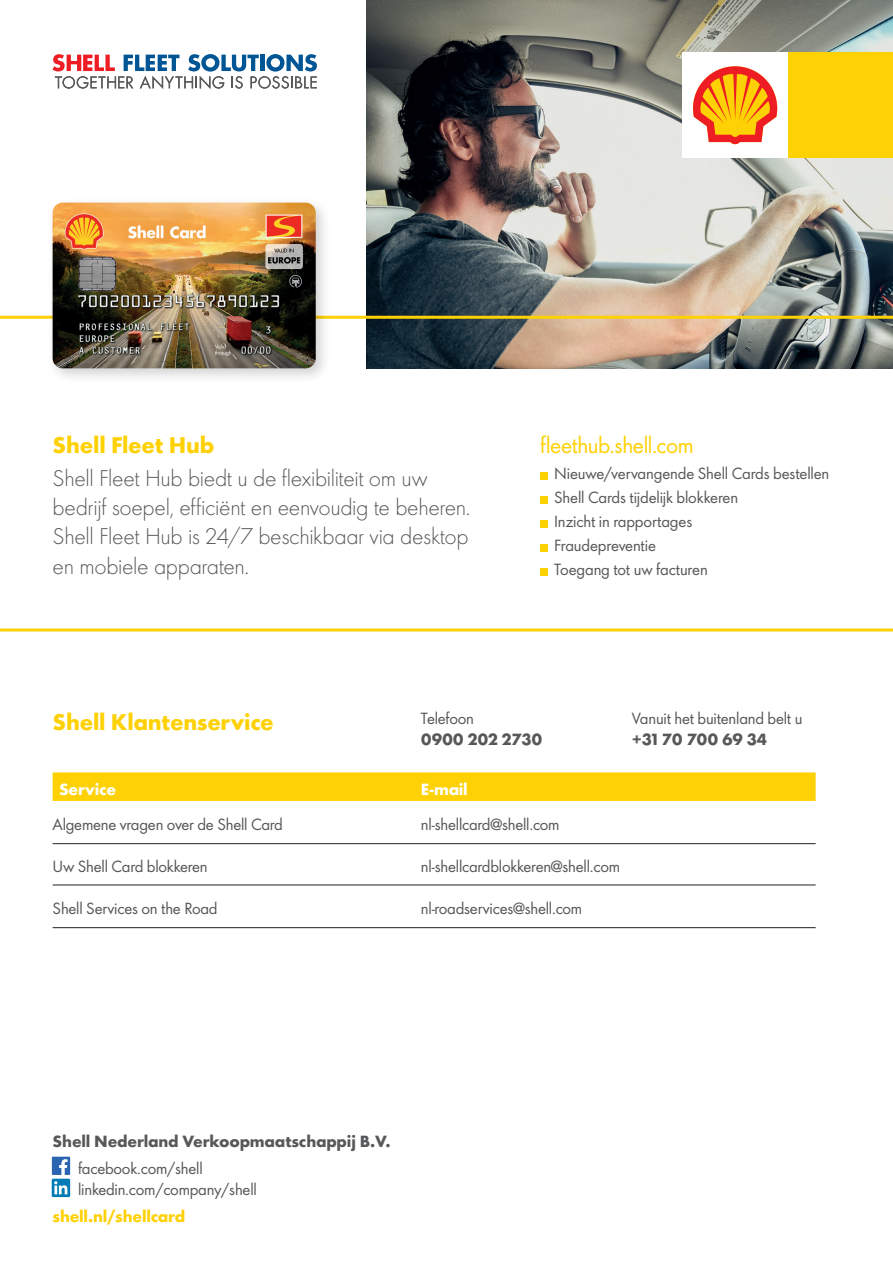
<style>
.page{position:relative;width:893px;height:1263px;background:#fff}
.page>*{position:absolute;margin:0;border:0;box-sizing:border-box;transform-origin:0 0}
.t1{font:300 21px/29.4px "Shell";letter-spacing:-.02em;color:#57585a}
.t2{font:700 21px "Shell";letter-spacing:-.015em;color:#fed105}
.t3{font:21px "Shell";letter-spacing:-.02em;color:#fed105}
.t4{font:15px/24px "Shell";letter-spacing:-.015em;color:#57585a}
.t5{font:700 15px "Shell";letter-spacing:-.015em;color:#57585a}
.t6{font:700 15px "Shell";letter-spacing:-.015em;color:#fed105}
.t7{font:700 15px "Shell";letter-spacing:-.015em;color:#fff}
</style>
<div class="page">
<img style="left:367px;top:0;width:526px;height:316px">
<svg style="left:0;top:316px;width:893px;height:315px"></svg>
<svg style="left:53px;top:772px;width:763px;height:29px;background:#fed109"></svg>
<hr style="left:53px;top:843px;width:368px;height:1px;background:#231f20">
<hr style="left:421px;top:843px;width:395px;height:1px;background:#231f20">
<hr style="left:53px;top:885px;width:368px;height:1px;background:#231f20">
<hr style="left:421px;top:885px;width:395px;height:1px;background:#231f20">
<hr style="left:53px;top:927px;width:368px;height:1px;background:#231f20">
<hr style="left:421px;top:927px;width:395px;height:1px;background:#231f20">
<div style="left:47px;top:197px;width:284px;height:187px;background:#231f20;opacity:.2"></div>
<img style="left:53px;top:203px;width:263px;height:165px">
<svg style="left:53px;top:54px;width:264px;height:35px"></svg>
<div style="left:788px;top:53px;width:105px;height:105px;background:#fed105"></div>
<div style="left:682px;top:53px;width:106px;height:105px;background:#fff"></div>
<svg style="left:693px;top:66px;width:85px;height:79px"></svg>
<div style="left:540px;top:472px;width:7px;height:7px;background:#fed105"></div>
<div style="left:540px;top:496px;width:7px;height:7px;background:#fed105"></div>
<div style="left:540px;top:520px;width:7px;height:7px;background:#fed105"></div>
<div style="left:540px;top:544px;width:7px;height:7px;background:#fed105"></div>
<div style="left:540px;top:568px;width:7px;height:7px;background:#fed105"></div>
<svg style="left:52px;top:1157px;width:18px;height:18px"></svg>
<svg style="left:52px;top:1179px;width:18px;height:18px"></svg>
<svg style="left:54px;top:1181px;width:13px;height:13px"></svg>
<h1 class="t2" style="left:53px;top:428px;width:164px">Shell Fleet Hub</h1>
<h1 class="t3" style="left:540px;top:429px;width:155px">fleethub.shell.com</h1>
<h1 class="t1" style="left:53px;top:462px;width:420px">Shell Fleet Hub biedt u de flexibiliteit om uw bedrijf soepel, efficiënt en eenvoudig te beheren.<br>Shell Fleet Hub is 24/7 beschikbaar via desktop en mobiele apparaten.</h1>
<p class="t4" style="left:554px;top:461px;width:277px">Nieuwe/vervangende Shell Cards bestellen<br>Shell Cards tijdelijk blokkeren<br>Inzicht in rapportages<br>Fraudepreventie<br>Toegang tot uw facturen</p>
<h1 class="t2" style="left:53px;top:705px;width:223px">Shell Klantenservice</h1>
<p class="t4" style="left:421px;top:705px;width:54px">Telefoon</p>
<p class="t5" style="left:421px;top:727px;width:123px">0900 202 2730</p>
<p class="t7" style="left:59px;top:776px;width:59px">Service</p>
<p class="t7" style="left:421px;top:776px;width:48px">E-mail</p>
<p class="t4" style="left:53px;top:812px;width:232px">Algemene vragen over de Shell Card</p>
<p class="t4" style="left:421px;top:812px;width:140px">nl-shellcard@shell.com</p>
<p class="t4" style="left:53px;top:854px;width:157px">Uw Shell Card blokkeren</p>
<p class="t4" style="left:421px;top:854px;width:201px">nl-shellcardblokkeren@shell.com</p>
<p class="t4" style="left:53px;top:896px;width:166px">Shell Services on the Road</p>
<p class="t4" style="left:421px;top:896px;width:163px">nl-roadservices@shell.com</p>
<p class="t4" style="left:632px;top:705px;width:172px">Vanuit het buitenland belt u</p>
<p class="t5" style="left:632px;top:727px;width:137px">+31 70 700 69 34</p>
<p class="t5" style="left:53px;top:1128px;width:340px">Shell Nederland Verkoopmaatschappij B.V.</p>
<p class="t4" style="left:78px;top:1157px;width:180px;line-height:21px">facebook.com/shell linkedin.com/company/shell</p>
<p class="t6" style="left:53px;top:1203px;width:134px">shell.nl/shellcard</p>
</div>
